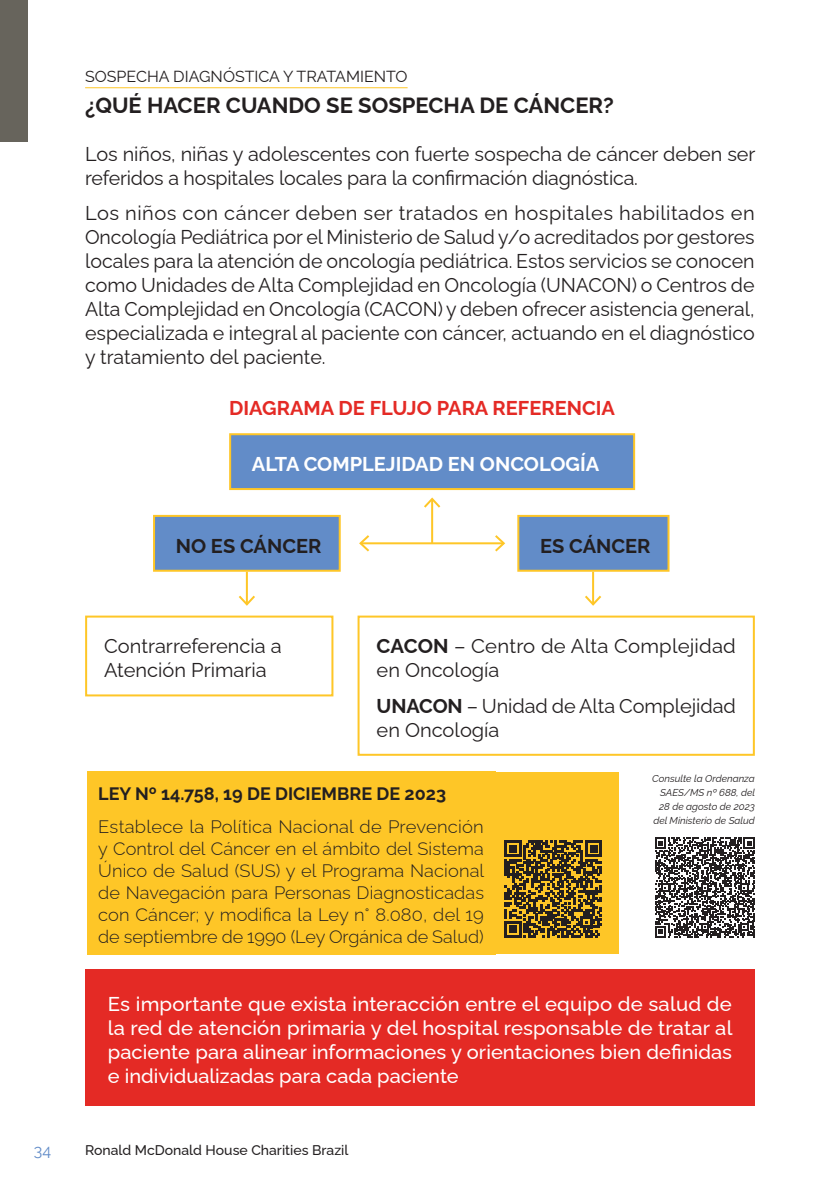
<style>
.page{position:relative;width:840px;height:1191px;background:#fff}
.page>*{position:absolute;margin:0;border:0;box-sizing:border-box;transform-origin:0 0}
.t1{font:700 22px "Raleway";color:#231f20}
.t2{font:20px/24px "Raleway";letter-spacing:-.005em;color:#231f20}
.t3{font:500 20px/24px "Raleway";color:#fff;text-align:justify}
.t4{font:700 20px "Raleway";color:#e42a25}
.t5{font:700 20px "Raleway";color:#fff}
.t6{font:700 20px "Raleway";color:#231f20}
.t7{font:300 18px/22px "Raleway";color:#231f20;text-align:justify}
.t8{font:700 18px "Raleway";color:#231f20}
.t9{font:16px "Raleway";color:#231f20}
.t10{font:16px "Raleway";color:#628cc8}
.t11{font:500 14px "Raleway";color:#231f20}
.t12{font:italic 10px/14px "Raleway";color:#231f20;text-align:right}
.s1{font-weight:700}
</style>
<div class="page">
<div style="left:230px;top:434px;width:403px;height:55px;background:#628cc8"></div>
<div style="left:229px;top:433px;width:405px;height:57px;border:2px solid #fec627"></div>
<div style="left:154px;top:516px;width:185px;height:55px;background:#628cc8"></div>
<div style="left:153px;top:515px;width:187px;height:57px;border:2px solid #fec627"></div>
<div style="left:85px;top:615px;width:248px;height:81px;border:2px solid #fec627"></div>
<div style="left:357px;top:615px;width:397px;height:141px;border:2px solid #fec627"></div>
<div style="left:518px;top:516px;width:150px;height:55px;background:#628cc8"></div>
<div style="left:517px;top:515px;width:152px;height:57px;border:2px solid #fec627"></div>
<hr style="left:360px;top:542px;width:143px;height:2px;background:#fec627">
<svg style="left:359px;top:535px;width:12px;height:17px"></svg>
<svg style="left:492px;top:535px;width:14px;height:17px"></svg>
<hr style="left:431px;top:499px;width:2px;height:44px;background:#fec627">
<svg style="left:424px;top:497px;width:17px;height:13px"></svg>
<hr style="left:246px;top:572px;width:2px;height:32px;background:#fec627">
<svg style="left:238px;top:593px;width:17px;height:13px"></svg>
<hr style="left:591px;top:572px;width:2px;height:32px;background:#fec627">
<svg style="left:585px;top:593px;width:17px;height:13px"></svg>
<div style="left:85px;top:969px;width:669px;height:137px;background:#e42a25"></div>
<svg style="left:655px;top:837px;width:99px;height:100px"></svg>
<div style="left:0;top:0;width:28px;height:142px;background:#67645c"></div>
<hr style="left:85px;top:87px;width:322px;height:1px;background:#fec627">
<div style="left:390px;top:772px;width:228px;height:181px;background:#fec627"></div>
<div style="left:87px;top:771px;width:408px;height:183px;background:#fec627"></div>
<svg style="left:504px;top:840px;width:97px;height:97px"></svg>
<p class="t9" style="left:85px;top:63px;width:324px">SOSPECHA DIAGNÓSTICA Y TRATAMIENTO</p>
<p class="t1" style="left:85px;top:88px;width:530px">¿QUÉ HACER CUANDO SE SOSPECHA DE CÁNCER?</p>
<p class="t2" style="left:85px;top:139px;width:671px">Los niños, niñas y adolescentes con fuerte sospecha de cáncer deben ser referidos a hospitales locales para la confirmación diagnóstica.</p>
<p class="t2" style="left:85px;top:199px;width:670px;text-align:justify">Los niños con cáncer deben ser tratados en hospitales habilitados en Oncología Pediátrica por el Ministerio de Salud y/o acreditados por gestores locales para la atención de oncología pediátrica. Estos servicios se conocen como Unidades de Alta Complejidad en Oncología (UNACON) o Centros de Alta Complejidad en Oncología (CACON) y deben ofrecer asistencia general, especializada e integral al paciente con cáncer, actuando en el diagnóstico y tratamiento del paciente.</p>
<p class="t4" style="left:229px;top:392px;width:387px">DIAGRAMA DE FLUJO PARA REFERENCIA</p>
<p class="t5" style="left:252px;top:448px;width:348px">ALTA COMPLEJIDAD EN ONCOLOGÍA</p>
<p class="t6" style="left:176px;top:529px;width:147px">NO ES CÁNCER</p>
<p class="t6" style="left:539px;top:529px;width:112px">ES CÁNCER</p>
<p class="t2" style="left:104px;top:632px;width:179px">Contrarreferencia a<br>Atención Primaria</p>
<p class="t2" style="left:376px;top:632px;width:360px"><span class="s1">CACON</span> – Centro de Alta Complejidad en Oncología</p>
<p class="t2" style="left:376px;top:691px;width:360px"><span class="s1">UNACON</span> – Unidad de Alta Complejidad en Oncología</p>
<p class="t8" style="left:98px;top:779px;width:349px">LEY Nº 14.758, 19 DE DICIEMBRE DE 2023</p>
<p class="t7" style="left:98px;top:813px;width:387px">Establece la Política Nacional de Prevención y Control del Cáncer en el ámbito del Sistema Único de Salud (SUS) y el Programa Nacional de Navegación para Personas Diagnosticadas con Cáncer; y modifica la Ley n° 8.080, del 19 de septiembre de 1990 (Ley Orgánica de Salud)</p>
<p class="t12" style="left:652px;top:770px;width:104px">Consulte la Ordenanza<br>SAES/MS nº 688, del<br>28 de agosto de 2023 del Ministerio de Salud</p>
<p class="t3" style="left:108px;top:990px;width:625px">Es importante que exista interacción entre el equipo de salud de la red de atención primaria y del hospital responsable de tratar al paciente para alinear informaciones y orientaciones bien definidas e individualizadas para cada paciente</p>
<p class="t10" style="left:34px;top:1137px;width:19px">34</p>
<p class="t11" style="left:85px;top:1138px;width:265px">Ronald McDonald House Charities Brazil</p>
</div>
